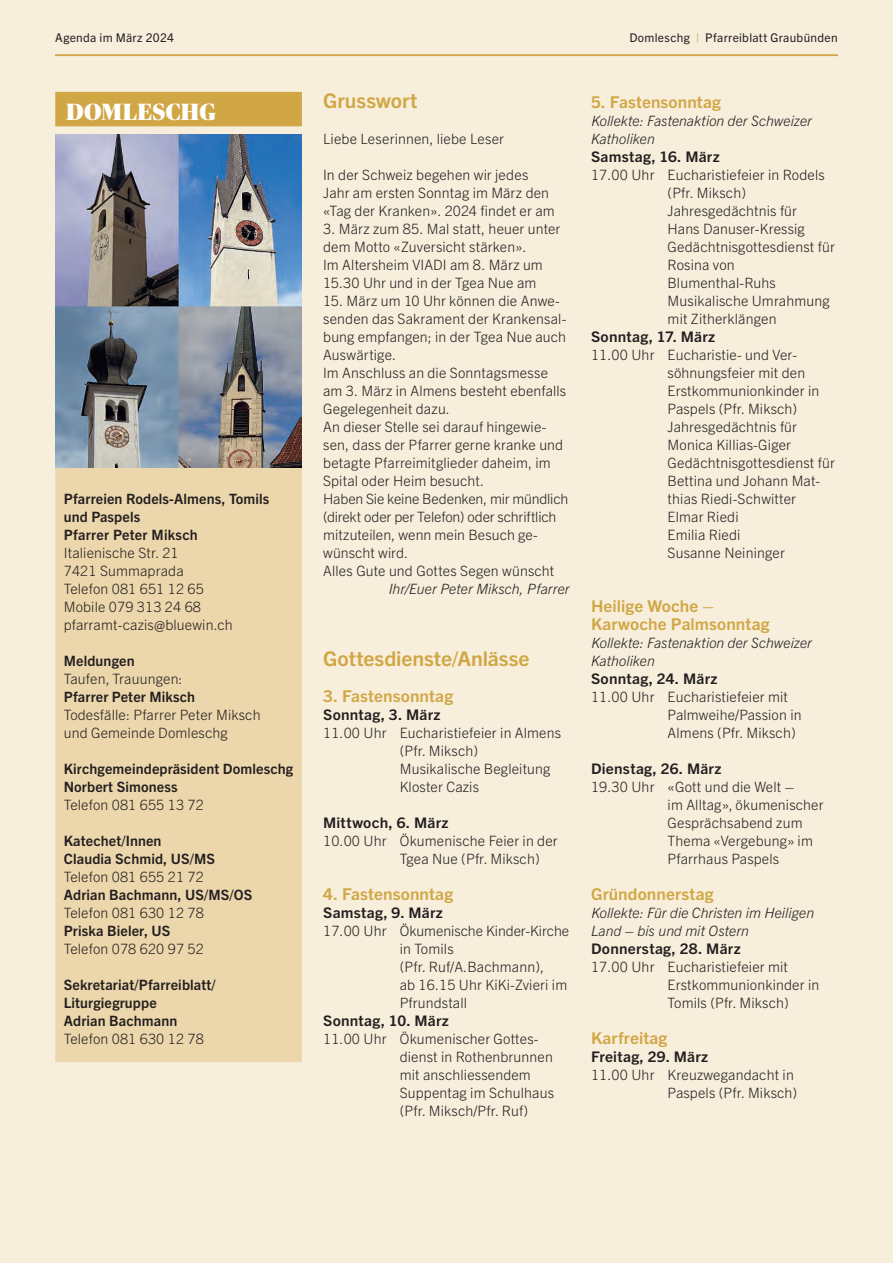
<style>
.page{position:relative;width:893px;height:1263px;background:#f7eedb}
.page>*{position:absolute;margin:0;border:0;box-sizing:border-box;transform-origin:0 0}
.t1{font:900 23.4px "Publico Banner";letter-spacing:.02em;color:#fff}
.t2{font:700 20.25px "Trade Gothic Next LT Pro";color:#d1a644;scale:1.05 1}
.t3{font:700 16.35px/18px "Trade Gothic Next LT Pro";letter-spacing:.01em;color:#d1a644;scale:1.05 1}
.t4{font:700 14.7px "Trade Gothic Next LT Pro";letter-spacing:.015em;color:#231f20;scale:1.05 1}
.t5{font:300 14.25px/18px "Trade Gothic Next LT Pro";letter-spacing:.01em;color:#231f20}
.t6{font:700 14.25px/18px "Trade Gothic Next LT Pro";letter-spacing:.01em;color:#231f20}
.t7{font:italic 300 14.25px/18px "Trade Gothic Next LT Pro";color:#231f20}
.t8{font:12px "Trade Gothic Next LT Pro";letter-spacing:.025em;color:#231f20}
.s1{color:#d1a644}
</style>
<div class="page">
<hr style="left:55px;top:55px;width:783px;height:1px;background:#d1a644">
<div style="left:55px;top:92px;width:247px;height:34px;background:#d1a644"></div>
<div style="left:55px;top:153px;width:247px;height:909px;background:#ecd6ab"></div>
<img style="left:55px;top:134px;width:247px;height:334px">
<p class="t8" style="left:55px;top:30px;width:120px">Agenda im März 2024</p>
<p class="t8" style="left:629px;top:30px;width:210px">Domleschg <span class="s1">|</span> Pfarreiblatt Graubünden</p>
<h1 class="t1" style="left:66px;top:99px;width:151px">DOMLESCHG</h1>
<p class="t6" style="left:64px;top:489px;width:207px">Pfarreien Rodels-Almens, Tomils und Paspels<br>Pfarrer Peter Miksch</p>
<p class="t5" style="left:64px;top:543px;width:170px">Italienische Str. 21<br>7421 Summaprada<br>Telefon 081 651 12 65<br>Mobile 079 313 24 68 pfarramt-cazis@bluewin.ch</p>
<p class="t6" style="left:64px;top:651px;width:72px">Meldungen</p>
<p class="t5" style="left:64px;top:669px;width:120px">Taufen, Trauungen:</p>
<p class="t6" style="left:64px;top:687px;width:133px">Pfarrer Peter Miksch</p>
<p class="t5" style="left:64px;top:705px;width:198px">Todesfälle: Pfarrer Peter Miksch und Gemeinde Domleschg</p>
<p class="t6" style="left:64px;top:759px;width:231px">Kirchgemeindepräsident Domleschg<br>Norbert Simoness</p>
<p class="t5" style="left:64px;top:795px;width:142px">Telefon 081 655 13 72</p>
<p class="t6" style="left:64px;top:831px;width:153px">Katechet/Innen<br>Claudia Schmid, US/MS</p>
<p class="t5" style="left:64px;top:867px;width:142px">Telefon 081 655 21 72</p>
<p class="t6" style="left:64px;top:885px;width:190px">Adrian Bachmann, US/MS/OS</p>
<p class="t5" style="left:64px;top:903px;width:142px">Telefon 081 630 12 78</p>
<p class="t6" style="left:64px;top:921px;width:108px">Priska Bieler, US</p>
<p class="t5" style="left:64px;top:939px;width:142px">Telefon 078 620 97 52</p>
<p class="t6" style="left:64px;top:975px;width:153px">Sekretariat/Pfarreiblatt/<br>Liturgiegruppe<br>Adrian Bachmann</p>
<p class="t5" style="left:64px;top:1029px;width:142px">Telefon 081 630 12 78</p>
<h2 class="t2" style="left:323px;top:87px;width:91px">Grusswort</h2>
<p class="t5" style="left:323px;top:129px;width:182px">Liebe Leserinnen, liebe Leser</p>
<p class="t5" style="left:323px;top:165px;width:233px">In der Schweiz begehen wir jedes<br>Jahr am ersten Sonntag im März den «Tag der Kranken». 2024 findet er am</p>
<p class="t5" style="left:323px;top:219px;width:239px">3. März zum 85. Mal statt, heuer unter dem Motto «Zuversicht stärken».<br>Im Altersheim VIADI am 8. März um<br>15.30 Uhr und in der Tgea Nue am</p>
<p class="t5" style="left:323px;top:291px;width:247px">15. März um 10 Uhr können die Anwe&shy;senden das Sakrament der Krankensal&shy;bung empfangen; in der Tgea Nue auch<br>Auswärtige.<br>Im Anschluss an die Sonntagsmesse am 3. März in Almens besteht ebenfalls<br>Gegelegenheit dazu.<br>An dieser Stelle sei darauf hingewie&shy;sen, dass der Pfarrer gerne kranke und betagte Pfarreimitglieder daheim, im<br>Spital oder Heim besucht.<br>Haben Sie keine Bedenken, mir mündlich (direkt oder per Telefon) oder schriftlich mitzuteilen, wenn mein Besuch ge&shy;wünscht wird.<br>Alles Gute und Gottes Segen wünscht</p>
<p class="t7" style="left:389px;top:579px;width:183px">Ihr/Euer Peter Miksch, Pfarrer</p>
<h2 class="t2" style="left:323px;top:645px;width:198px">Gottesdienste/Anlässe</h2>
<p class="t3" style="left:323px;top:686px;width:125px">3. Fastensonntag</p>
<p class="t4" style="left:323px;top:704px;width:113px">Sonntag, 3. März</p>
<p class="t5" style="left:400px;top:723px;width:163px;text-indent:-77px">11.00 Uhr Eucharistiefeier in Almens (Pfr. Miksch)<br>Musikalische Begleitung<br>Kloster Cazis</p>
<p class="t4" style="left:323px;top:812px;width:121px">Mittwoch, 6. März</p>
<p class="t5" style="left:400px;top:831px;width:160px;text-indent:-77px">10.00 Uhr Ökumenische Feier in der<br>Tgea Nue (Pfr. Miksch)</p>
<p class="t3" style="left:323px;top:884px;width:125px">4. Fastensonntag</p>
<p class="t4" style="left:323px;top:902px;width:116px">Samstag, 9. März</p>
<p class="t5" style="left:400px;top:921px;width:171px;text-indent:-77px">17.00 Uhr Ökumenische Kinder-Kirche in Tomils<br>(Pfr. Ruf/A.Bachmann),<br>ab 16.15 Uhr KiKi-Zvieri im<br>Pfrundstall</p>
<p class="t4" style="left:323px;top:1010px;width:121px">Sonntag, 10. März</p>
<p class="t5" style="left:400px;top:1029px;width:156px;text-indent:-77px">11.00 Uhr Ökumenischer Gottes&shy;dienst in Rothenbrunnen mit anschliessendem<br>Suppentag im Schulhaus (Pfr. Miksch/Pfr. Ruf)</p>
<p class="t3" style="left:591px;top:92px;width:125px">5. Fastensonntag</p>
<p class="t7" style="left:591px;top:111px;width:223px">Kollekte: Fastenaktion der Schweizer<br>Katholiken</p>
<p class="t4" style="left:591px;top:146px;width:124px">Samstag, 16. März</p>
<p class="t5" style="left:668px;top:165px;width:169px;text-indent:-77px">17.00 Uhr Eucharistiefeier in Rodels (Pfr. Miksch)<br>Jahresgedächtnis für<br>Hans Danuser-Kressig<br>Gedächtnisgottesdienst für<br>Rosina von<br>Blumenthal-Ruhs<br>Musikalische Umrahmung mit Zitherklängen</p>
<p class="t4" style="left:591px;top:326px;width:120px">Sonntag, 17. März</p>
<p class="t5" style="left:668px;top:345px;width:169px;text-indent:-77px">11.00 Uhr Eucharistie- und Ver&shy;söhnungsfeier mit den<br>Erstkommunionkinder in<br>Paspels (Pfr. Miksch)<br>Jahresgedächtnis für<br>Monica Killias-Giger<br>Gedächtnisgottesdienst für<br>Bettina und Johann Mat&shy;thias Riedi-Schwitter<br>Elmar Riedi<br>Emilia Riedi<br>Susanne Neininger</p>
<p class="t3" style="left:591px;top:596px;width:171px">Heilige Woche –<br>Karwoche Palmsonntag</p>
<p class="t7" style="left:591px;top:633px;width:223px">Kollekte: Fastenaktion der Schweizer<br>Katholiken</p>
<p class="t4" style="left:591px;top:668px;width:122px">Sonntag, 24. März</p>
<p class="t5" style="left:668px;top:687px;width:136px;text-indent:-77px">11.00 Uhr Eucharistiefeier mit<br>Palmweihe/Passion in<br>Almens (Pfr. Miksch)</p>
<p class="t4" style="left:591px;top:758px;width:126px">Dienstag, 26. März</p>
<p class="t5" style="left:668px;top:777px;width:158px;text-indent:-77px">19.30 Uhr «Gott und die Welt –<br>im Alltag», ökumenischer<br>Gesprächsabend zum<br>Thema «Vergebung» im<br>Pfarrhaus Paspels</p>
<p class="t3" style="left:591px;top:884px;width:118px">Gründonnerstag</p>
<p class="t7" style="left:591px;top:903px;width:225px">Kollekte: Für die Christen im Heiligen<br>Land – bis und mit Ostern</p>
<p class="t4" style="left:591px;top:938px;width:144px">Donnerstag, 28. März</p>
<p class="t5" style="left:668px;top:957px;width:153px;text-indent:-77px">17.00 Uhr Eucharistiefeier mit<br>Erstkommunionkinder in<br>Tomils (Pfr. Miksch)</p>
<p class="t3" style="left:591px;top:1028px;width:74px">Karfreitag</p>
<p class="t4" style="left:591px;top:1046px;width:113px">Freitag, 29. März</p>
<p class="t5" style="left:591px;top:1065px;width:208px;text-align:right">11.00 Uhr Kreuzwegandacht in<br>Paspels (Pfr. Miksch)</p>
</div>
